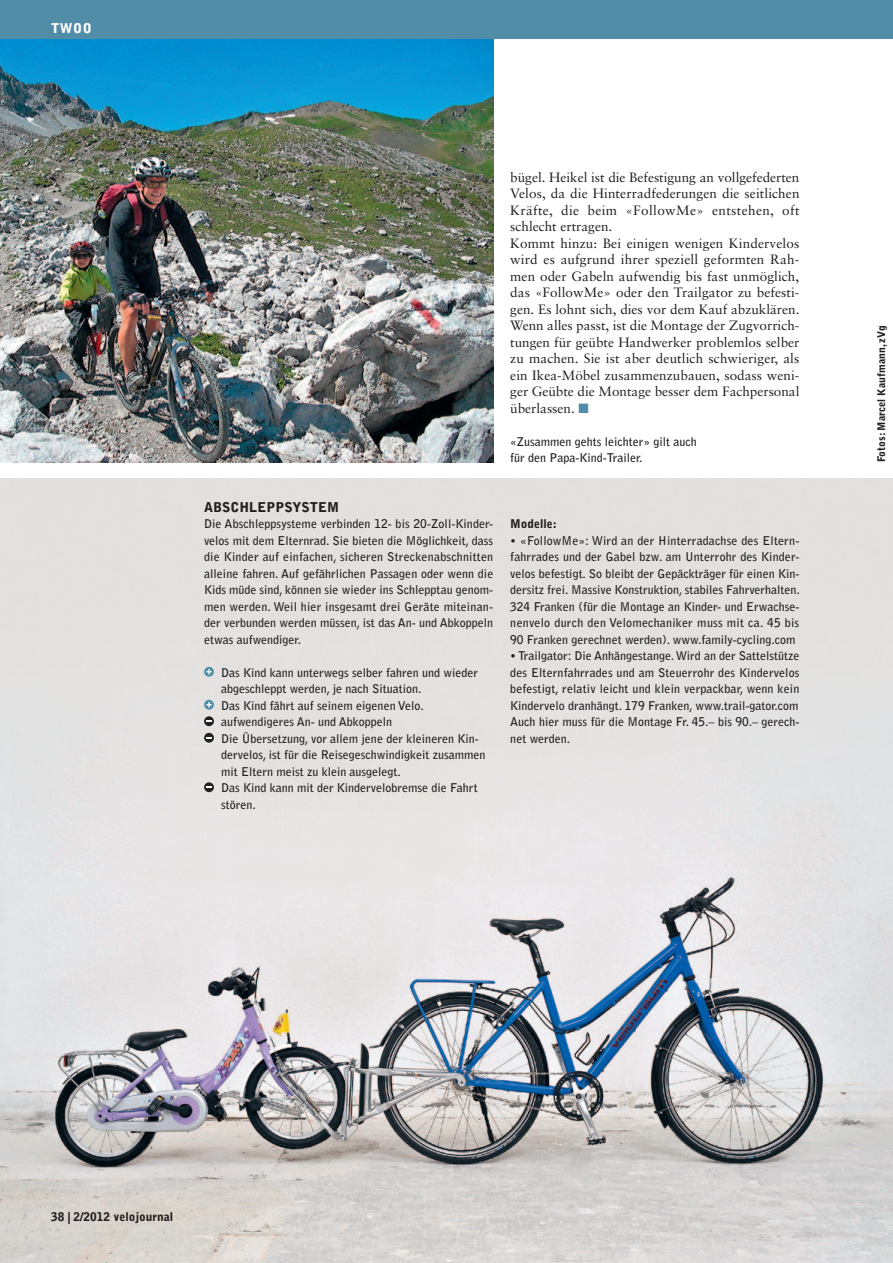
<style>
.page{position:relative;width:893px;height:1263px;background:#fff}
.page>*{position:absolute;margin:0;border:0;box-sizing:border-box;transform-origin:0 0}
._05_Lauftext{font:13.5px/16.5px "Sabon";color:#231f20;text-align:justify}
._08_Titel_Kasten{font:900 13.5px "Bell Gothic";color:#231f20}
._01_Rubrik{font:900 13.5px "Bell Gothic";color:#fff}
._09_Text_Kasten{font:700 12px/16.5px "Bell Gothic";color:#231f20}
._07_Legende{font:700 12px "Bell Gothic";color:#231f20}
._09_Text_Kasten-2{font:900 12px "Bell Gothic";color:#231f20}
._10_Byline{font:900 10.5px "Bell Gothic";color:#231f20}
.s1{color:#528da8}
</style>
<div class="page">
<img style="left:0;top:38px;width:493px;height:424px">
<img style="left:0;top:478px;width:893px;height:785px">
<div style="left:0;top:0;width:893px;height:38px;background:#528da8"></div>
<svg style="left:204px;top:667px;width:10px;height:10px"></svg>
<svg style="left:206px;top:669px;width:6px;height:5px"></svg>
<svg style="left:204px;top:700px;width:10px;height:10px"></svg>
<svg style="left:206px;top:702px;width:6px;height:5px"></svg>
<svg style="left:204px;top:716px;width:10px;height:10px"></svg>
<svg style="left:204px;top:733px;width:10px;height:10px"></svg>
<svg style="left:204px;top:782px;width:10px;height:10px"></svg>
<p class="_01_Rubrik" style="left:51px;top:20px;width:42px">TWOO</p>
<p class="_08_Titel_Kasten" style="left:204px;top:499px;width:137px">ABSCHLEPPSYSTEM</p>
<p class="_09_Text_Kasten" style="left:204px;top:516px;width:291px;text-align:justify">Die Abschleppsysteme verbinden 12- bis 20-Zoll-Kinder&shy;velos mit dem Elternrad. Sie bieten die Möglichkeit, dass die Kinder auf einfachen, sicheren Streckenabschnitten alleine fahren. Auf gefährlichen Passagen oder wenn die Kids müde sind, können sie wieder ins Schlepptau genom&shy;men werden. Weil hier insgesamt drei Geräte miteinan&shy;der verbunden werden müssen, ist das An- und Abkoppeln etwas aufwendiger.</p>
<p class="_09_Text_Kasten" style="left:221px;top:664px;width:258px">Das Kind kann unterwegs selber fahren und wieder abgeschleppt werden, je nach Situation.</p>
<p class="_09_Text_Kasten" style="left:221px;top:697px;width:204px">Das Kind fährt auf seinem eigenen Velo.</p>
<p class="_09_Text_Kasten" style="left:221px;top:714px;width:172px">aufwendigeres An- und Abkoppeln</p>
<p class="_09_Text_Kasten" style="left:221px;top:730px;width:266px">Die Übersetzung, vor allem jene der kleineren Kin&shy;dervelos, ist für die Reisegeschwindigkeit zusammen mit Eltern meist zu klein ausgelegt.</p>
<p class="_09_Text_Kasten" style="left:221px;top:780px;width:258px">Das Kind kann mit der Kindervelobremse die Fahrt stören.</p>
<p class="_05_Lauftext" style="left:510px;top:168px;width:291px">bügel. Heikel ist die Befestigung an vollgefederten Velos, da die Hinterradfederungen die seitlichen Kräfte, die beim «FollowMe» entstehen, oft schlecht ertragen.</p>
<p class="_05_Lauftext" style="left:510px;top:234px;width:291px">Kommt hinzu: Bei einigen wenigen Kindervelos wird es aufgrund ihrer speziell geformten Rah&shy;men oder Gabeln aufwendig bis fast unmöglich, das «FollowMe» oder den Trailgator zu befesti&shy;gen. Es lohnt sich, dies vor dem Kauf abzuklären.<br>Wenn alles passt, ist die Montage der Zugvorrich&shy;tungen für geübte Handwerker problemlos selber zu machen. Sie ist aber deutlich schwieriger, als ein Ikea-Möbel zusammenzubauen, sodass weni&shy;ger Geübte die Montage besser dem Fachpersonal überlassen. <span class="s1">■</span></p>
<p class="_07_Legende" style="left:510px;top:434px;width:188px">«Zusammen gehts leichter» gilt auch</p>
<p class="_07_Legende" style="left:510px;top:450px;width:134px">für den Papa-Kind-Trailer.</p>
<p class="_09_Text_Kasten-2" style="left:510px;top:517px;width:48px">Modelle:</p>
<p class="_09_Text_Kasten" style="left:510px;top:532px;width:291px;text-align:justify">• «FollowMe»: Wird an der Hinterradachse des Eltern&shy;fahrrades und der Gabel bzw. am Unterrohr des Kinder&shy;velos befestigt. So bleibt der Gepäckträger für einen Kin&shy;dersitz frei. Massive Konstruktion, stabiles Fahrverhalten.<br>324 Franken (für die Montage an Kinder- und Erwachse&shy;nenvelo durch den Velomechaniker muss mit ca. 45 bis 90 Franken gerechnet werden). www.family-cycling.com</p>
<p class="_09_Text_Kasten" style="left:510px;top:648px;width:291px;text-align:justify">• Trailgator: Die Anhängestange. Wird an der Sattelstütze des Elternfahrrades und am Steuerrohr des Kindervelos befestigt, relativ leicht und klein verpackbar, wenn kein Kindervelo dranhängt. 179 Franken, www.trail-gator.com</p>
<p class="_09_Text_Kasten" style="left:510px;top:714px;width:291px">Auch hier muss für die Montage Fr. 45.– bis 90.– gerech&shy;net werden.</p>
<p class="_10_Byline" style="left:875px;top:462px;width:138px;rotate:-90deg">Fotos: Marcel Kaufmann, zVg</p>
<p class="_09_Text_Kasten-2" style="left:51px;top:1210px;width:124px">38 | 2/2012 velojournal</p>
</div>
